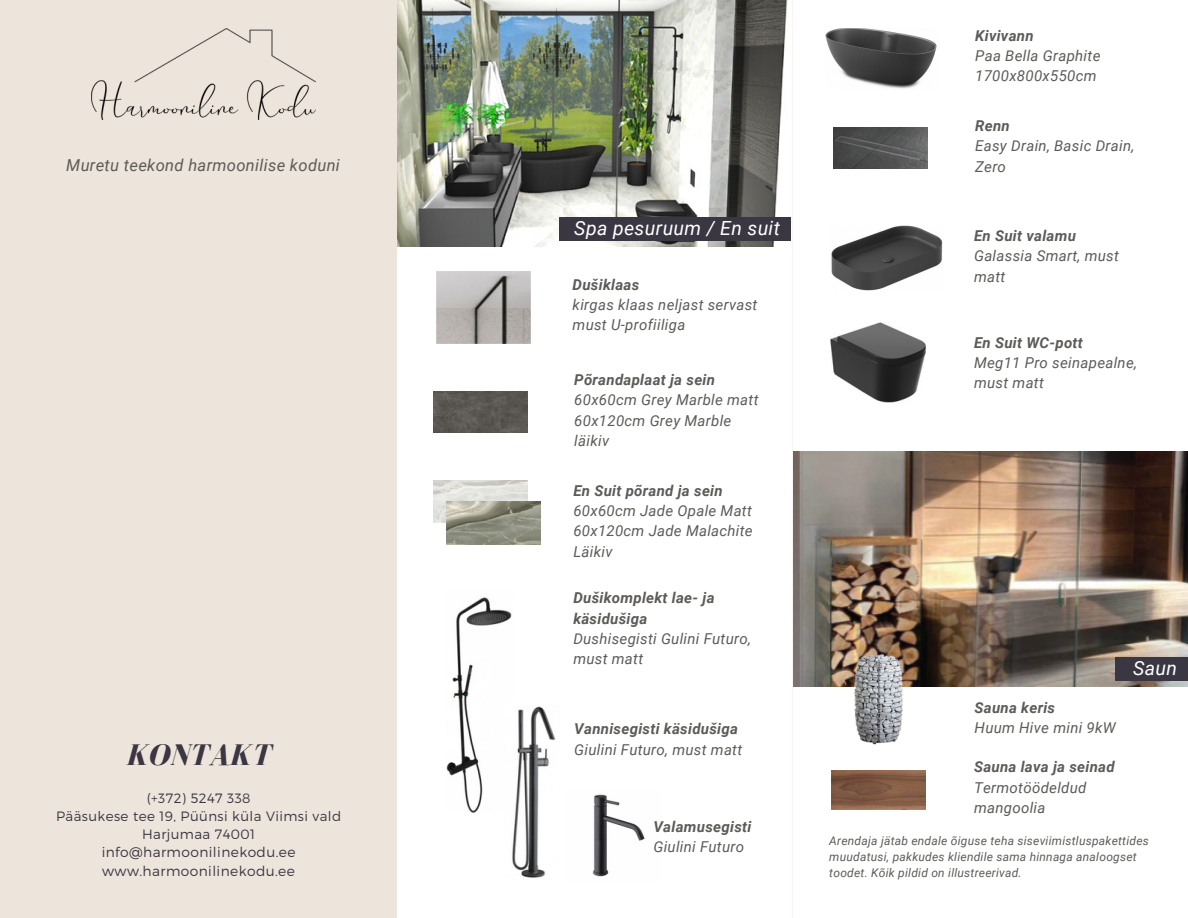
<style>
.page{position:relative;width:1188px;height:918px;background:#fff}
.page>*{position:absolute;margin:0;border:0;box-sizing:border-box;transform-origin:0 0}
.t1{font:italic 700 30.75px "Bodoni FLF";letter-spacing:.02em;color:#3a3743}
.t2{font:italic 19.5px "Roboto";letter-spacing:.02em;color:#fff}
.t3{font:italic 16.5px "Roboto";letter-spacing:.02em;color:#5c5b57}
.t4{font:italic 15px/20.2px "Roboto";letter-spacing:.02em;color:#5c5b57}
.t5{font:italic 700 15px/20.2px "Roboto";letter-spacing:.02em;color:#5c5b57}
.t6{font:300 13.8px "Montserrat";letter-spacing:.03em;color:#3a3743}
.t7{font:300 13.5px/18px "Montserrat";letter-spacing:.03em;color:#3a3743;text-align:center}
.t8{font:italic 12px/16px "Roboto";letter-spacing:.02em;color:#5c5b57}
</style>
<div class="page">
<div style="left:0;top:0;width:397px;height:918px;background:#ede4db"></div>
<hr style="left:792px;top:0;width:1px;height:918px;background:#ede4db">
<img style="left:793px;top:451px;width:395px;height:235px">
<img style="left:839px;top:638px;width:79px;height:107px">
<img style="left:831px;top:770px;width:95px;height:39px">
<img style="left:826px;top:29px;width:110px;height:60px">
<img style="left:833px;top:128px;width:95px;height:40px">
<img style="left:512px;top:706px;width:44px;height:172px">
<img style="left:592px;top:794px;width:53px;height:83px">
<img style="left:397px;top:0;width:394px;height:246px">
<img style="left:433px;top:392px;width:95px;height:40px">
<img style="left:436px;top:271px;width:95px;height:72px">
<img style="left:433px;top:480px;width:95px;height:43px">
<img style="left:446px;top:502px;width:95px;height:42px">
<img style="left:831px;top:322px;width:94px;height:80px">
<img style="left:831px;top:226px;width:111px;height:65px">
<div style="left:560px;top:218px;width:231px;height:23px;background:#3a3743"></div>
<div style="left:1115px;top:658px;width:73px;height:23px;background:#3a3743"></div>
<img style="left:446px;top:597px;width:66px;height:216px">
<img style="left:92px;top:29px;width:224px;height:91px">
<p class="t3" style="left:66px;top:156px;width:275px">Muretu teekond harmoonilise koduni</p>
<p class="t1" style="left:127px;top:739px;width:145px">KONTAKT</p>
<p class="t7" style="left:147px;top:789px;width:105px">(+372) 5247 338</p>
<p class="t7" style="left:56px;top:807px;width:287px">Pääsukese tee 19, Püünsi küla Viimsi vald<br>Harjumaa 74001</p>
<p class="t6" style="left:102px;top:843px;width:195px">info@harmoonilinekodu.ee</p>
<p class="t6" style="left:102px;top:862px;width:194px">www.harmoonilinekodu.ee</p>
<p class="t2" style="left:574px;top:217px;width:207px">Spa pesuruum / En suit</p>
<p class="t5" style="left:573px;top:275px;width:68px">Dušiklaas</p>
<p class="t4" style="left:573px;top:295px;width:186px">kirgas klaas neljast servast must U-profiiliga</p>
<p class="t5" style="left:574px;top:370px;width:142px">Põrandaplaat ja sein</p>
<p class="t4" style="left:574px;top:390px;width:186px">60x60cm Grey Marble matt</p>
<p class="t4" style="left:574px;top:410px;width:159px">60x120cm Grey Marble läikiv</p>
<p class="t5" style="left:573px;top:481px;width:151px">En Suit põrand ja sein</p>
<p class="t4" style="left:573px;top:501px;width:180px">60x60cm Jade Opale Matt</p>
<p class="t4" style="left:573px;top:521px;width:181px">60x120cm Jade Malachite<br>Läikiv</p>
<p class="t5" style="left:573px;top:588px;width:143px">Dušikomplekt lae- ja käsidušiga</p>
<p class="t4" style="left:573px;top:629px;width:179px">Dushisegisti Gulini Futuro, must matt</p>
<p class="t5" style="left:574px;top:719px;width:165px">Vannisegisti käsidušiga</p>
<p class="t4" style="left:574px;top:739px;width:169px">Giulini Futuro, must matt</p>
<p class="t5" style="left:653px;top:817px;width:99px">Valamusegisti</p>
<p class="t4" style="left:653px;top:837px;width:92px">Giulini Futuro</p>
<p class="t5" style="left:975px;top:25px;width:60px">Kivivann</p>
<p class="t4" style="left:975px;top:46px;width:127px">Paa Bella Graphite</p>
<p class="t4" style="left:975px;top:66px;width:123px">1700x800x550cm</p>
<p class="t5" style="left:975px;top:116px;width:36px">Renn</p>
<p class="t4" style="left:975px;top:136px;width:161px">Easy Drain, Basic Drain,<br>Zero</p>
<p class="t5" style="left:974px;top:226px;width:103px">En Suit valamu</p>
<p class="t4" style="left:974px;top:246px;width:146px">Galassia Smart, must matt</p>
<p class="t5" style="left:974px;top:332px;width:110px">En Suit WC-pott</p>
<p class="t4" style="left:974px;top:353px;width:164px">Meg11 Pro seinapealne, must matt</p>
<p class="t5" style="left:975px;top:698px;width:82px">Sauna keris</p>
<p class="t4" style="left:975px;top:718px;width:143px">Huum Hive mini 9kW</p>
<p class="t5" style="left:974px;top:757px;width:142px">Sauna lava ja seinad</p>
<p class="t4" style="left:974px;top:777px;width:114px">Termotöödeldud</p>
<p class="t4" style="left:974px;top:798px;width:73px">mangoolia</p>
<p class="t2" style="left:1133px;top:657px;width:45px">Saun</p>
<p class="t8" style="left:829px;top:833px;width:321px">Arendaja jätab endale õiguse teha siseviimistluspakettides muudatusi, pakkudes kliendile sama hinnaga analoogset toodet. Kõik pildid on illustreerivad.</p>
</div>
